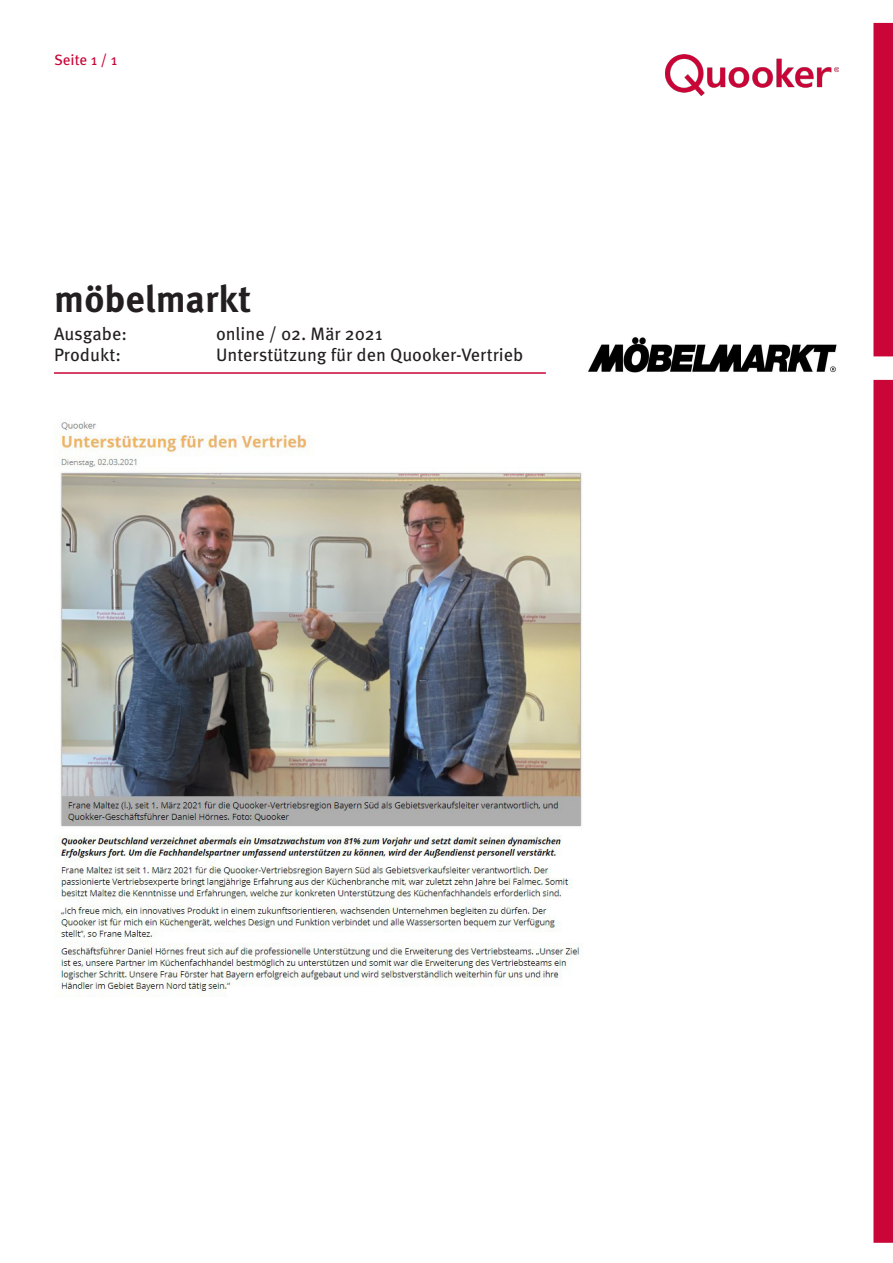
<style>
.page{position:relative;width:893px;height:1263px;background:#fff}
.page>*{position:absolute;margin:0;border:0;box-sizing:border-box;transform-origin:0 0}
.t1{font:700 37.5px "Meta OT";color:#231f20}
.t2{font:18px "Meta OT";color:#231f20}
.t3{font:15px "Meta OT";color:#c90437}
</style>
<div class="page">
<img style="left:666px;top:54px;width:173px;height:42px">
<hr style="left:54px;top:372px;width:492px;height:2px;background:#ca0537">
<div style="left:873px;top:23px;width:20px;height:333px;background:#ca0537"></div>
<svg style="left:873px;top:380px;width:20px;height:863px;background:#cf1e4b"></svg>
<img style="left:588px;top:337px;width:249px;height:36px">
<img style="left:54px;top:421px;width:528px;height:576px">
<p class="t3" style="left:54px;top:51px;width:65px">Seite 1 / 1</p>
<p class="t1" style="left:54px;top:276px;width:199px">möbelmarkt</p>
<p class="t2" style="left:54px;top:322px;width:75px">Ausgabe:</p>
<p class="t2" style="left:216px;top:322px;width:168px">online / 02. Mär 2021</p>
<p class="t2" style="left:54px;top:344px;width:68px">Produkt:</p>
<p class="t2" style="left:216px;top:344px;width:309px">Unterstützung für den Quooker-Vertrieb</p>
</div>
